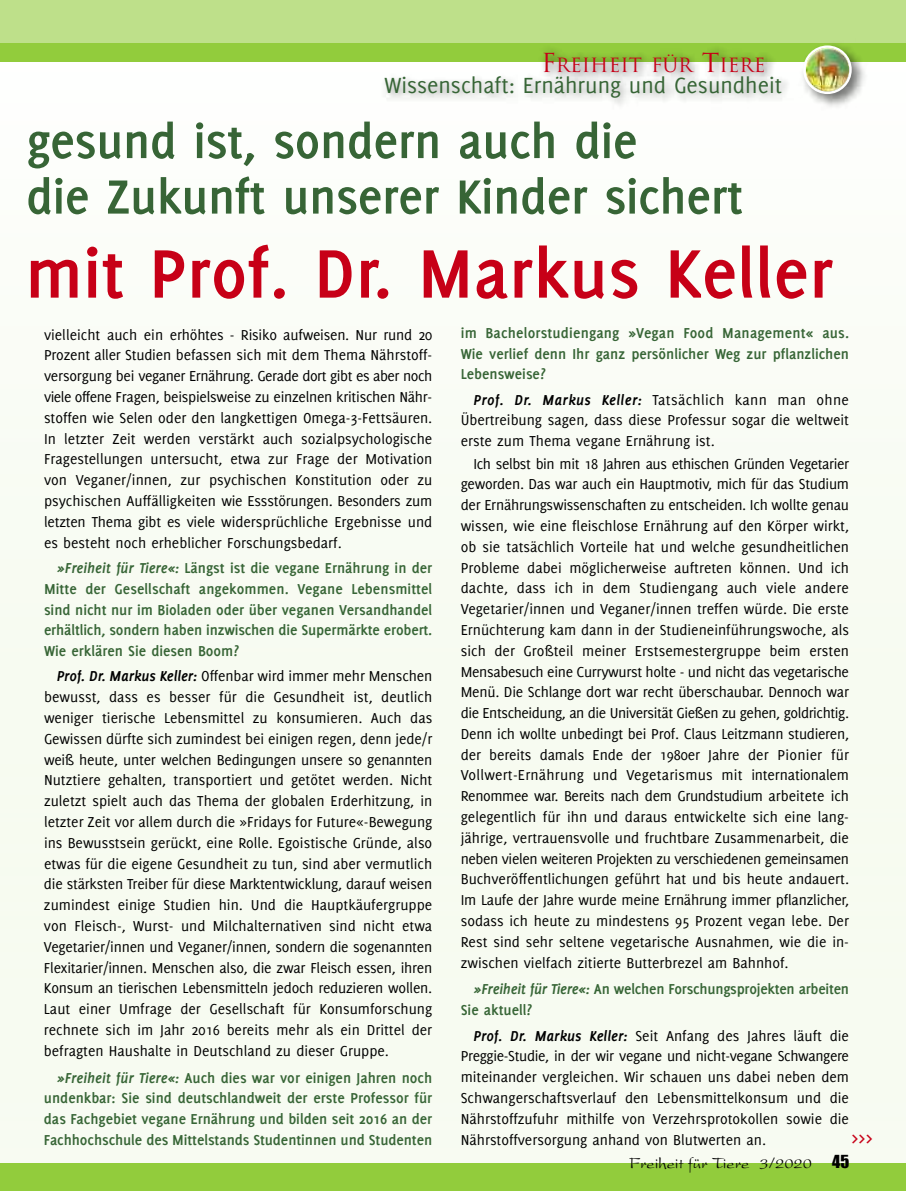
<style>
.page{position:relative;width:906px;height:1191px;background:#fff}
.page>*{position:absolute;margin:0;border:0;box-sizing:border-box;transform-origin:0 0}
.t1{font:700 75px "Delicious";letter-spacing:.005em;color:#c70017}
.t2{font:700 52.5px/55.5px "Delicious";letter-spacing:-.005em;color:#376536}
.t3{font:24px "Delicious";color:#376536}
.t4{font:24px "Delicious";color:#c70017}
.t5{font:19.2px "Trajan";color:#c70017}
.t6{font:16.5px "President";color:#000}
.t7{font:15.75px/20.9px "Delicious";color:#000;text-align:justify}
.t8{font:700 15.75px/20.9px "Delicious";letter-spacing:-.005em;color:#376536;text-align:justify}
.s1{font-size:25.5px}
.s2{font-style:italic}
.s3{font-weight:700;font-style:italic}
.s4{font-family:"Impact"}
</style>
<div class="page">
<div style="left:0;top:55px;width:906px;height:1135px;background:#f7fbf2"></div>
<div style="left:0;top:1163px;width:906px;height:28px;background:#92cc3c"></div>
<div style="left:0;top:0;width:906px;height:44px;background:#bee08a"></div>
<div style="left:0;top:43px;width:906px;height:18px;background:#92cc3c"></div>
<img style="left:808px;top:52px;width:63px;height:62px">
<svg style="left:825px;top:45px;width:26px;height:49px"></svg>
<img style="left:543px;top:45px;width:282px;height:62px">
<img style="left:218px;top:61px;width:590px;height:60px">
<p class="t5" style="left:541px;top:54px;width:226px"><span class="s1">F</span>REIHEIT FÜR <span class="s1">T</span>IERE</p>
<h3 class="t3" style="left:384px;top:76px;width:399px">Wissenschaft: Ernährung und Gesundheit</h3>
<h2 class="t2" style="left:26px;top:117px;width:718px">gesund ist, sondern auch die<br>die Zukunft unserer Kinder sichert</h2>
<h1 class="t1" style="left:25px;top:245px;width:809px">mit Prof. Dr. Markus Keller</h1>
<p class="t7" style="left:44px;top:325px;width:390px">vielleicht auch ein erhöhtes - Risiko aufweisen. Nur rund 20<br>Prozent aller Studien befassen sich mit dem Thema Nährstoff&shy;versorgung bei veganer Ernährung. Gerade dort gibt es aber noch viele offene Fragen, beispielsweise zu einzelnen kritischen Nähr&shy;stoffen wie Selen oder den langkettigen Omega-3-Fettsäuren.<br>In letzter Zeit werden verstärkt auch sozialpsychologische Fragestellungen untersucht, etwa zur Frage der Motivation von Veganer/innen, zur psychischen Konstitution oder zu psychischen Auffälligkeiten wie Essstörungen. Besonders zum letzten Thema gibt es viele widersprüchliche Ergebnisse und es besteht noch erheblicher Forschungsbedarf.</p>
<p class="t8" style="left:44px;top:558px;width:390px;text-indent:13px"><span class="s2">»Freiheit für Tiere«:</span> Längst ist die vegane Ernährung in der Mitte der Gesellschaft angekommen. Vegane Lebensmittel sind nicht nur im Bioladen oder über veganen Versandhandel erhältlich, sondern haben inzwischen die Supermärkte erobert.<br>Wie erklären Sie diesen Boom?</p>
<p class="t7" style="left:44px;top:667px;width:390px;text-indent:13px"><span class="s3">Prof. Dr. Markus Keller:</span> Offenbar wird immer mehr Menschen bewusst, dass es besser für die Gesundheit ist, deutlich weniger tierische Lebensmittel zu konsumieren. Auch das Gewissen dürfte sich zumindest bei einigen regen, denn jede/r weiß heute, unter welchen Bedingungen unsere so genannten Nutztiere gehalten, transportiert und getötet werden. Nicht zuletzt spielt auch das Thema der globalen Erderhitzung, in letzter Zeit vor allem durch die »Fridays for Future«-Bewegung ins Bewusstsein gerückt, eine Rolle. Egoistische Gründe, also etwas für die eigene Gesundheit zu tun, sind aber vermutlich die stärksten Treiber für diese Marktentwicklung, darauf weisen zumindest einige Studien hin. Und die Hauptkäufergruppe von Fleisch-, Wurst- und Milchalternativen sind nicht etwa Vegetarier/innen und Veganer/innen, sondern die sogenannten Flexitarier/innen. Menschen also, die zwar Fleisch essen, ihren Konsum an tierischen Lebensmitteln jedoch reduzieren wollen.<br>Laut einer Umfrage der Gesellschaft für Konsumforschung rechnete sich im Jahr 2016 bereits mehr als ein Drittel der befragten Haushalte in Deutschland zu dieser Gruppe.</p>
<p class="t8" style="left:44px;top:1068px;width:390px;text-indent:13px"><span class="s2">»Freiheit für Tiere«:</span> Auch dies war vor einigen Jahren noch undenkbar: Sie sind deutschlandweit der erste Professor für das Fachgebiet vegane Ernährung und bilden seit 2016 an der Fachhochschule des Mittelstands Studentinnen und Studenten</p>
<p class="t8" style="left:461px;top:323px;width:390px">im Bachelorstudiengang »Vegan Food Management« aus.<br>Wie verlief denn Ihr ganz persönlicher Weg zur pflanzlichen Lebensweise?</p>
<p class="t7" style="left:461px;top:390px;width:390px;text-indent:13px"><span class="s3">Prof. Dr. Markus Keller:</span> Tatsächlich kann man ohne Übertreibung sagen, dass diese Professur sogar die weltweit erste zum Thema vegane Ernährung ist.</p>
<p class="t7" style="left:461px;top:454px;width:390px;text-indent:13px">Ich selbst bin mit 18 Jahren aus ethischen Gründen Vegetarier geworden. Das war auch ein Hauptmotiv, mich für das Studium der Ernährungswissenschaften zu entscheiden. Ich wollte genau wissen, wie eine fleischlose Ernährung auf den Körper wirkt, ob sie tatsächlich Vorteile hat und welche gesundheitlichen Probleme dabei möglicherweise auftreten können. Und ich dachte, dass ich in dem Studiengang auch viele andere Vegetarier/innen und Veganer/innen treffen würde. Die erste Ernüchterung kam dann in der Studieneinführungswoche, als sich der Großteil meiner Erstsemestergruppe beim ersten Mensabesuch eine Currywurst holte - und nicht das vegetarische Menü. Die Schlange dort war recht überschaubar. Dennoch war die Entscheidung, an die Universität Gießen zu gehen, goldrichtig.<br>Denn ich wollte unbedingt bei Prof. Claus Leitzmann studieren, der bereits damals Ende der 1980er Jahre der Pionier für Vollwert-Ernährung und Vegetarismus mit internationalem Renommee war. Bereits nach dem Grundstudium arbeitete ich gelegentlich für ihn und daraus entwickelte sich eine lang&shy;jährige, vertrauensvolle und fruchtbare Zusammenarbeit, die neben vielen weiteren Projekten zu verschiedenen gemeinsamen Buchveröffentlichungen geführt hat und bis heute andauert.<br>Im Laufe der Jahre wurde meine Ernährung immer pflanzlicher, sodass ich heute zu mindestens 95 Prozent vegan lebe. Der Rest sind sehr seltene vegetarische Ausnahmen, wie die in&shy;zwischen vielfach zitierte Butterbrezel am Bahnhof.</p>
<p class="t8" style="left:461px;top:980px;width:390px;text-indent:13px"><span class="s2">»Freiheit für Tiere«:</span> An welchen Forschungsprojekten arbeiten<br>Sie aktuell?</p>
<p class="t7" style="left:461px;top:1026px;width:390px;text-indent:13px"><span class="s3">Prof. Dr. Markus Keller:</span> Seit Anfang des Jahres läuft die Preggie-Studie, in der wir vegane und nicht-vegane Schwangere miteinander vergleichen. Wir schauen uns dabei neben dem Schwangerschaftsverlauf den Lebensmittelkonsum und die Nährstoffzufuhr mithilfe von Verzehrsprotokollen sowie die Nährstoffversorgung anhand von Blutwerten an.</p>
<h3 class="t4" style="left:851px;top:1128px;width:23px">&gt;&gt;&gt;</h3>
<p class="t6" style="left:629px;top:1158px;width:222px">Freiheit für Tiere 3/2020 <span class="s4">45</span></p>
</div>
